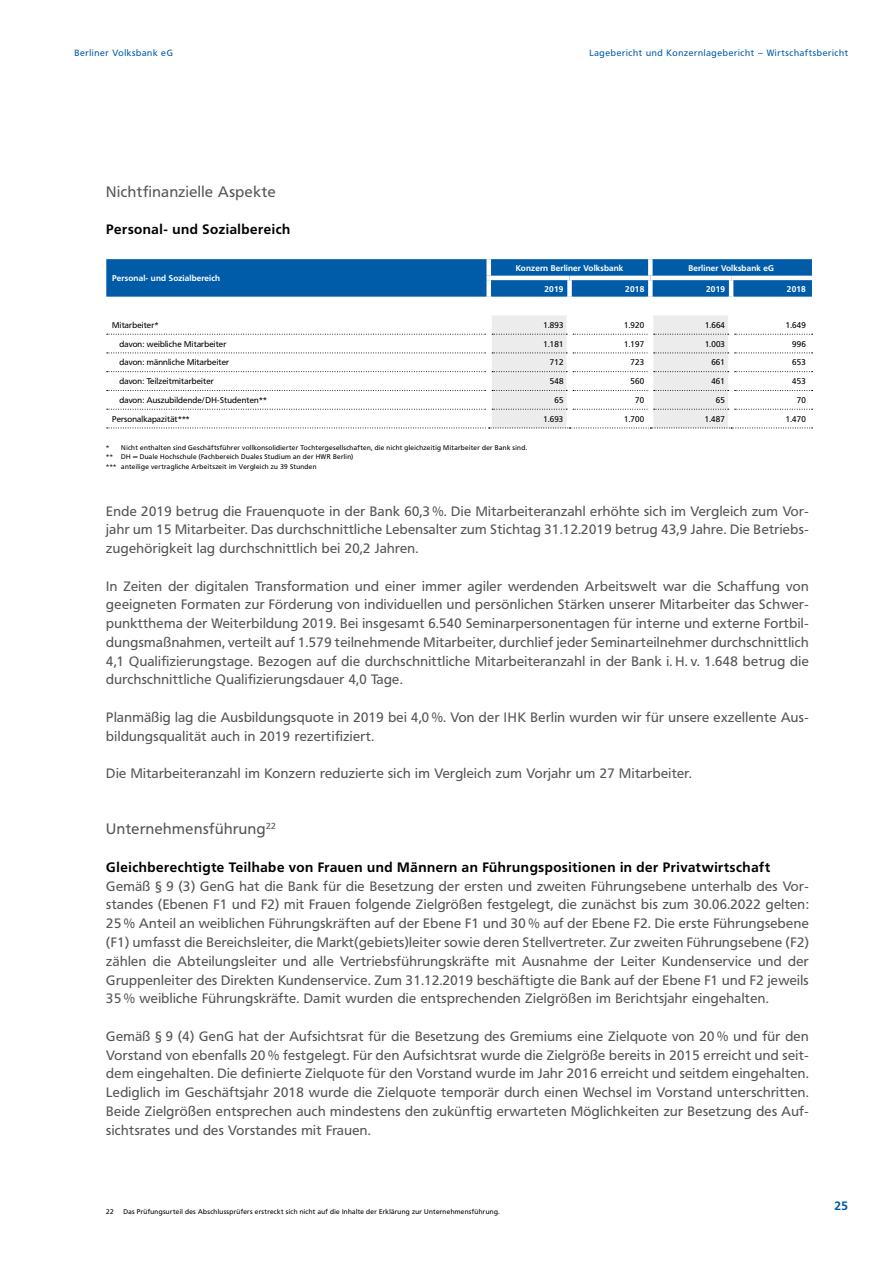
<style>
.page{position:relative;width:893px;height:1263px;background:#fff}
.page>*{position:absolute;margin:0;border:0;box-sizing:border-box;transform-origin:0 0}
.t1{font:15px "Frutiger VR";letter-spacing:.04em;color:#565656}
.t2{font:13.5px/18.8px "Frutiger VR";letter-spacing:.03em;color:#565656;text-align:justify}
.t3{font:700 13.5px "Frutiger VR";letter-spacing:.04em;color:#000}
.t4{font:700 12px "Frutiger VR";color:#005ca9}
.t5{font:9px "Frutiger VR";letter-spacing:.075em;color:#005ca9}
.t6{font:8.25px "Frutiger VR";letter-spacing:.02em;color:#000}
.t7{font:700 8.25px "Frutiger VR";letter-spacing:.02em;color:#fff}
.t8{font:6.75px/9.4px "Frutiger VR";letter-spacing:.055em;color:#000}
</style>
<div class="page">
<svg style="left:106px;top:259px;width:706px;height:38px;background:#055faa"></svg>
<div style="left:486px;top:259px;width:5px;height:17px;background:#fff"></div>
<div style="left:648px;top:259px;width:5px;height:17px;background:#fff"></div>
<hr style="left:486px;top:276px;width:84px;height:4px;background:#fff">
<div style="left:486px;top:280px;width:5px;height:17px;background:#fff"></div>
<hr style="left:570px;top:276px;width:80px;height:4px;background:#fff">
<div style="left:567px;top:280px;width:5px;height:17px;background:#fff"></div>
<hr style="left:650px;top:276px;width:81px;height:4px;background:#fff">
<div style="left:648px;top:280px;width:5px;height:17px;background:#fff"></div>
<hr style="left:731px;top:276px;width:81px;height:4px;background:#fff">
<hr style="left:729px;top:280px;width:4px;height:17px;background:#fff">
<svg style="left:107px;top:315px;width:705px;height:114px"></svg>
<p class="t5" style="left:74px;top:48px;width:100px">Berliner Volksbank eG</p>
<p class="t1" style="left:106px;top:183px;width:171px">Nichtfinanzielle Aspekte</p>
<p class="t3" style="left:106px;top:222px;width:186px">Personal- und Sozialbereich</p>
<p class="t7" style="left:112px;top:273px;width:109px">Personal- und Sozialbereich</p>
<p class="t5" style="left:590px;top:48px;width:260px">Lagebericht und Konzernlagebericht – Wirtschaftsbericht</p>
<p class="t7" style="left:516px;top:263px;width:109px">Konzern Berliner Volksbank</p>
<p class="t7" style="left:688px;top:263px;width:87px">Berliner Volksbank eG</p>
<p class="t7" style="left:544px;top:284px;width:21px">2019</p>
<p class="t7" style="left:625px;top:284px;width:21px">2018</p>
<p class="t7" style="left:706px;top:284px;width:21px">2019</p>
<p class="t7" style="left:787px;top:284px;width:21px">2018</p>
<p class="t6" style="left:112px;top:320px;width:48px">Mitarbeiter*</p>
<p class="t6" style="left:543px;top:320px;width:22px">1.893</p>
<p class="t6" style="left:624px;top:320px;width:22px">1.920</p>
<p class="t6" style="left:705px;top:320px;width:22px">1.664</p>
<p class="t6" style="left:786px;top:320px;width:22px">1.649</p>
<p class="t6" style="left:119px;top:339px;width:108px">davon: weibliche Mitarbeiter</p>
<p class="t6" style="left:543px;top:339px;width:22px">1.181</p>
<p class="t6" style="left:624px;top:339px;width:22px">1.197</p>
<p class="t6" style="left:705px;top:339px;width:22px">1.003</p>
<p class="t6" style="left:792px;top:339px;width:15px">996</p>
<p class="t6" style="left:119px;top:358px;width:111px">davon: männliche Mitarbeiter</p>
<p class="t6" style="left:550px;top:358px;width:15px">712</p>
<p class="t6" style="left:630px;top:358px;width:15px">723</p>
<p class="t6" style="left:711px;top:358px;width:15px">661</p>
<p class="t6" style="left:792px;top:358px;width:15px">653</p>
<p class="t6" style="left:119px;top:376px;width:96px">davon: Teilzeitmitarbeiter</p>
<p class="t6" style="left:550px;top:376px;width:15px">548</p>
<p class="t6" style="left:630px;top:376px;width:15px">560</p>
<p class="t6" style="left:711px;top:376px;width:15px">461</p>
<p class="t6" style="left:792px;top:376px;width:15px">453</p>
<p class="t6" style="left:119px;top:395px;width:149px">davon: Auszubildende/DH-Studenten**</p>
<p class="t6" style="left:554px;top:395px;width:11px">65</p>
<p class="t6" style="left:635px;top:395px;width:11px">70</p>
<p class="t6" style="left:716px;top:395px;width:11px">65</p>
<p class="t6" style="left:797px;top:395px;width:11px">70</p>
<p class="t6" style="left:112px;top:414px;width:79px">Personalkapazität***</p>
<p class="t6" style="left:543px;top:414px;width:22px">1.693</p>
<p class="t6" style="left:624px;top:414px;width:22px">1.700</p>
<p class="t6" style="left:705px;top:414px;width:22px">1.487</p>
<p class="t6" style="left:786px;top:414px;width:22px">1.470</p>
<p class="t8" style="left:106px;top:443px;width:422px">* Nicht enthalten sind Geschäftsführer vollkonsolidierter Tochtergesellschaften, die nicht gleichzeitig Mitarbeiter der Bank sind. ** DH = Duale Hochschule (Fachbereich Duales Studium an der HWR Berlin)<br>*** anteilige vertragliche Arbeitszeit im Vergleich zu 39 Stunden</p>
<p class="t2" style="left:106px;top:502px;width:704px">Ende 2019 betrug die Frauenquote in der Bank 60,3 %. Die Mitarbeiteranzahl erhöhte sich im Vergleich zum Vor&shy;jahr um 15 Mitarbeiter. Das durchschnittliche Lebensalter zum Stichtag 31.12.2019 betrug 43,9 Jahre. Die Betriebs&shy;zugehörigkeit lag durchschnittlich bei 20,2 Jahren.</p>
<p class="t2" style="left:106px;top:577px;width:704px">In Zeiten der digitalen Transformation und einer immer agiler werdenden Arbeitswelt war die Schaffung von geeigneten Formaten zur Förderung von individuellen und persönlichen Stärken unserer Mitarbeiter das Schwer&shy;punktthema der Weiterbildung 2019. Bei insgesamt 6.540 Seminarpersonentagen für interne und externe Fortbil&shy;dungsmaßnahmen, verteilt auf 1.579 teilnehmende Mitarbeiter, durchlief jeder Seminarteilnehmer durchschnittlich 4,1 Qualifizierungstage. Bezogen auf die durchschnittliche Mitarbeiteranzahl in der Bank i. H. v. 1.648 betrug die durchschnittliche Qualifizierungsdauer 4,0 Tage.</p>
<p class="t2" style="left:106px;top:708px;width:704px">Planmäßig lag die Ausbildungsquote in 2019 bei 4,0 %. Von der IHK Berlin wurden wir für unsere exzellente Aus&shy;bildungsqualität auch in 2019 rezertifiziert.</p>
<p class="t2" style="left:106px;top:764px;width:587px">Die Mitarbeiteranzahl im Konzern reduzierte sich im Vergleich zum Vorjahr um 27 Mitarbeiter.</p>
<p class="t1" style="left:106px;top:820px;width:171px">Unternehmensführung<sup>22</sup></p>
<p class="t3" style="left:106px;top:859px;width:665px">Gleichberechtigte Teilhabe von Frauen und Männern an Führungspositionen in der Privatwirtschaft</p>
<p class="t2" style="left:106px;top:877px;width:704px">Gemäß § 9 (3) GenG hat die Bank für die Besetzung der ersten und zweiten Führungsebene unterhalb des Vor&shy;standes (Ebenen F1 und F2) mit Frauen folgende Zielgrößen festgelegt, die zunächst bis zum 30.06.2022 gelten:<br>25 % Anteil an weiblichen Führungskräften auf der Ebene F1 und 30 % auf der Ebene F2. Die erste Führungsebene (F1) umfasst die Bereichsleiter, die Markt(gebiets)leiter sowie deren Stellvertreter. Zur zweiten Führungsebene (F2) zählen die Abteilungsleiter und alle Vertriebsführungskräfte mit Ausnahme der Leiter Kundenservice und der Gruppenleiter des Direkten Kundenservice. Zum 31.12.2019 beschäftigte die Bank auf der Ebene F1 und F2 jeweils 35 % weibliche Führungskräfte. Damit wurden die entsprechenden Zielgrößen im Berichtsjahr eingehalten.</p>
<p class="t2" style="left:106px;top:1027px;width:704px">Gemäß § 9 (4) GenG hat der Aufsichtsrat für die Besetzung des Gremiums eine Zielquote von 20 % und für den Vorstand von ebenfalls 20 % festgelegt. Für den Aufsichtsrat wurde die Zielgröße bereits in 2015 erreicht und seit&shy;dem eingehalten. Die definierte Zielquote für den Vorstand wurde im Jahr 2016 erreicht und seitdem eingehalten.<br>Lediglich im Geschäftsjahr 2018 wurde die Zielquote temporär durch einen Wechsel im Vorstand unterschritten.<br>Beide Zielgrößen entsprechen auch mindestens den zukünftig erwarteten Möglichkeiten zur Besetzung des Auf&shy;sichtsrates und des Vorstandes mit Frauen.</p>
<p class="t8" style="left:106px;top:1207px;width:9px">22</p>
<p class="t8" style="left:123px;top:1207px;width:378px">Das Prüfungsurteil des Abschlussprüfers erstreckt sich nicht auf die Inhalte der Erklärung zur Unternehmensführung.</p>
<p class="t4" style="left:835px;top:1198px;width:15px">25</p>
</div>
